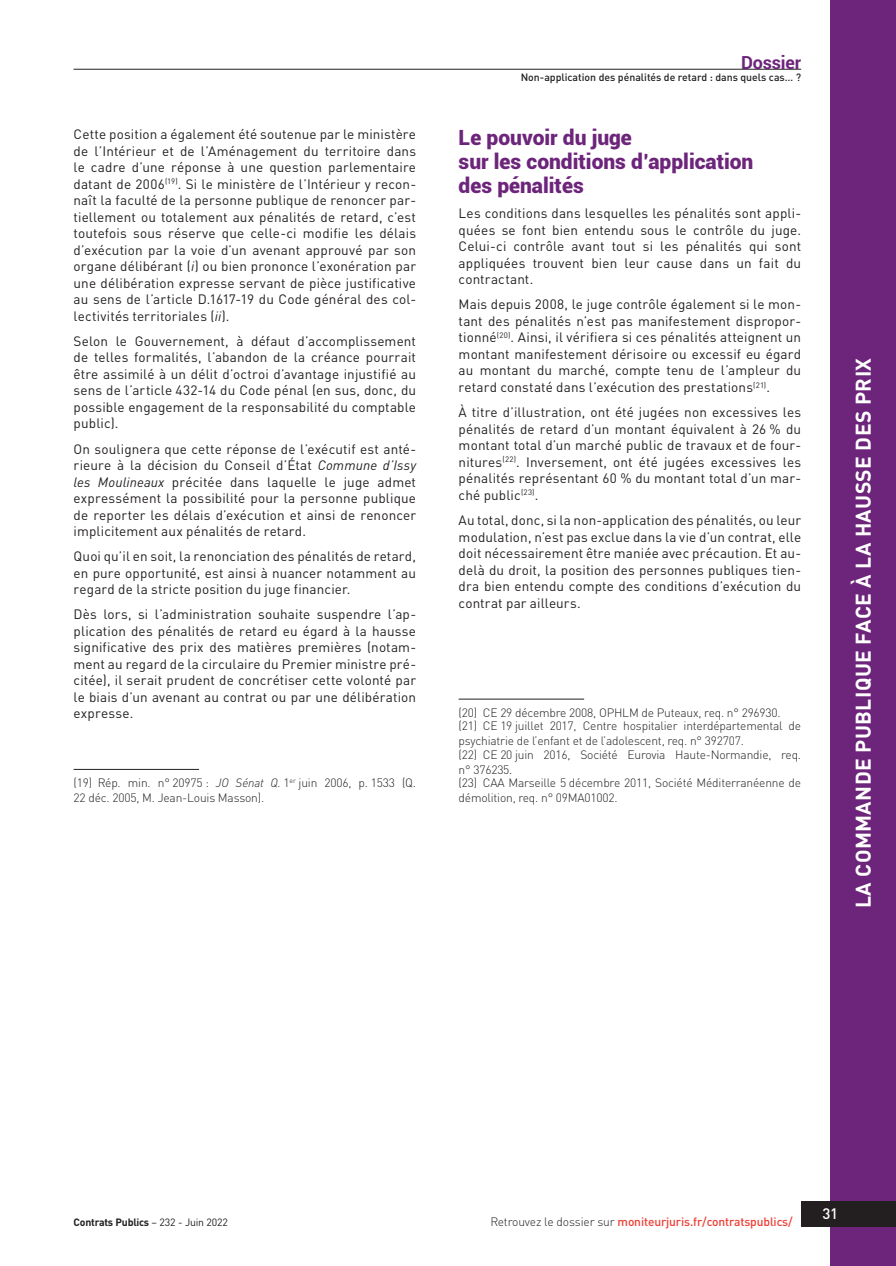
<style>
.page{position:relative;width:896px;height:1266px;background:#fff}
.page>*{position:absolute;margin:0;border:0;box-sizing:border-box;transform-origin:0 0}
.t1{font:900 21px/24px "Roboto";color:#6d257b}
.t2{font:700 21px "DINOT";color:#fff}
.t3{font:700 18px "Roboto";letter-spacing:-.01em;color:#6d257b}
.t4{font:500 15px "DINOT";color:#fff}
.t5{font:13.5px/16.5px "DINOT";letter-spacing:.01em;color:#231f20;text-align:justify}
.t6{font:300 12px/13.4px "DINOT";letter-spacing:-.015em;color:#231f20}
.t7{font:500 12px "DINOT";letter-spacing:-.01em;color:#ee3e34}
.t8{font:500 10.5px "DINOT";color:#231f20}
.t9{font:700 10.5px "DINOT";letter-spacing:-.02em;color:#231f20}
.s1{font-style:italic}
.s2{font-weight:400}
.s3{font-weight:300;color:#231f20}
</style>
<div class="page">
<div style="left:830px;top:0;width:65px;height:1265px;background:#6d257b"></div>
<hr style="left:74px;top:769px;width:125px;height:1px;background:#231f20">
<hr style="left:458px;top:698px;width:126px;height:1px;background:#231f20">
<div style="left:801px;top:1200px;width:94px;height:26px;background:#231f20"></div>
<hr style="left:74px;top:69px;width:727px;height:1px;background:#231f20">
<p class="t5" style="left:74px;top:126px;width:344px">Cette position a également été soutenue par le ministère de l’Intérieur et de l’Aménagement du territoire dans le cadre d’une réponse à une question parlementaire datant de 2006<sup>(19)</sup>. Si le ministère de l’Intérieur y recon&shy;naît la faculté de la personne publique de renoncer par&shy;tiellement ou totalement aux pénalités de retard, c’est toutefois sous réserve que celle-ci modifie les délais d’exécution par la voie d’un avenant approuvé par son organe délibérant (<span class="s1">i</span>) ou bien prononce l’exonération par une délibération expresse servant de pièce justificative au sens de l’article D.1617‑19 du Code général des col&shy;lectivités territoriales (<span class="s1">ii</span>).</p>
<p class="t5" style="left:74px;top:332px;width:344px">Selon le Gouvernement, à défaut d’accomplissement de telles formalités, l’abandon de la créance pourrait être assimilé à un délit d’octroi d’avantage injustifié au sens de l’article 432‑14 du Code pénal (en sus, donc, du possible engagement de la responsabilité du comptable public).</p>
<p class="t5" style="left:74px;top:440px;width:344px">On soulignera que cette réponse de l’exécutif est anté&shy;rieure à la décision du Conseil d’État <span class="s1">Commune d’Issy les Moulineaux</span> précitée dans laquelle le juge admet expressément la possibilité pour la personne publique de reporter les délais d’exécution et ainsi de renoncer implicitement aux pénalités de retard.</p>
<p class="t5" style="left:74px;top:547px;width:344px">Quoi qu’il en soit, la renonciation des pénalités de retard, en pure opportunité, est ainsi à nuancer notamment au regard de la stricte position du juge financier.</p>
<p class="t5" style="left:74px;top:606px;width:344px">Dès lors, si l’administration souhaite suspendre l’ap&shy;plication des pénalités de retard eu égard à la hausse significative des prix des matières premières (notam&shy;ment au regard de la circulaire du Premier ministre pré&shy;citée), il serait prudent de concrétiser cette volonté par le biais d’un avenant au contrat ou par une délibération expresse.</p>
<p class="t6" style="left:74px;top:775px;width:344px;line-height:15px">(19) Rép. min. n° 20975 : <span class="s1">JO Sénat Q.</span> 1<sup>er</sup> juin 2006, p. 1533 (Q.<br>22 déc. 2005, M. Jean-Louis Masson).</p>
<h2 class="t3" style="left:741px;top:50px;width:62px">Dossier</h2>
<p class="t8" style="left:520px;top:71px;width:282px">Non-application des pénalités de retard : dans quels cas… ?</p>
<h1 class="t1" style="left:458px;top:124px;width:296px">Le pouvoir du juge<br>sur les conditions d’application des pénalités</h1>
<p class="t5" style="left:458px;top:205px;width:344px">Les conditions dans lesquelles les pénalités sont appli&shy;quées se font bien entendu sous le contrôle du juge.<br>Celui-ci contrôle avant tout si les pénalités qui sont appliquées trouvent bien leur cause dans un fait du contractant.</p>
<p class="t5" style="left:458px;top:296px;width:344px">Mais depuis 2008, le juge contrôle également si le mon&shy;tant des pénalités n’est pas manifestement dispropor&shy;tionné<sup>(20)</sup>. Ainsi, il vérifiera si ces pénalités atteignent un montant manifestement dérisoire ou excessif eu égard au montant du marché, compte tenu de l’ampleur du retard constaté dans l’exécution des prestations<sup>(21)</sup>.</p>
<p class="t5" style="left:458px;top:404px;width:344px">À titre d’illustration, ont été jugées non excessives les pénalités de retard d’un montant équivalent à 26 % du montant total d’un marché public de travaux et de four&shy;nitures<sup>(22)</sup>. Inversement, ont été jugées excessives les pénalités représentant 60 % du montant total d’un mar&shy;ché public<sup>(23)</sup>.</p>
<p class="t5" style="left:458px;top:512px;width:344px">Au total, donc, si la non-application des pénalités, ou leur modulation, n’est pas exclue dans la vie d’un contrat, elle doit nécessairement être maniée avec précaution. Et au&shy;delà du droit, la position des personnes publiques tien&shy;dra bien entendu compte des conditions d’exécution du contrat par ailleurs.</p>
<p class="t6" style="left:458px;top:705px;width:344px">(20) CE 29 décembre 2008, OPHLM de Puteaux, req. n° 296930. (21) CE 19 juillet 2017, Centre hospitalier interdépartemental de</p>
<p class="t6" style="left:458px;top:734px;width:344px">psychiatrie de l’enfant et de l’adolescent, req. n° 392707.<br>(22) CE 20 juin 2016, Société Eurovia Haute-Normandie, req.</p>
<p class="t6" style="left:458px;top:762px;width:344px">n° 376235.<br>(23) CAA Marseille 5 décembre 2011, Société Méditerranéenne de</p>
<p class="t6" style="left:458px;top:791px;width:160px">démolition, req. n° 09MA01002.</p>
<h1 class="t2" style="left:849px;top:908px;width:549px;rotate:-90deg">Lacommandepubliquefaceàlahaussedesprix</h1>
<p class="t9" style="left:74px;top:1215px;width:156px">Contrats Publics <span class="s2">– 232 - Juin 2022</span></p>
<p class="t7" style="left:490px;top:1214px;width:304px"><span class="s3">Retrouvez le dossier sur</span> moniteurjuris.fr/contratspublics/</p>
<p class="t4" style="left:822px;top:1204px;width:17px">31</p>
</div>
